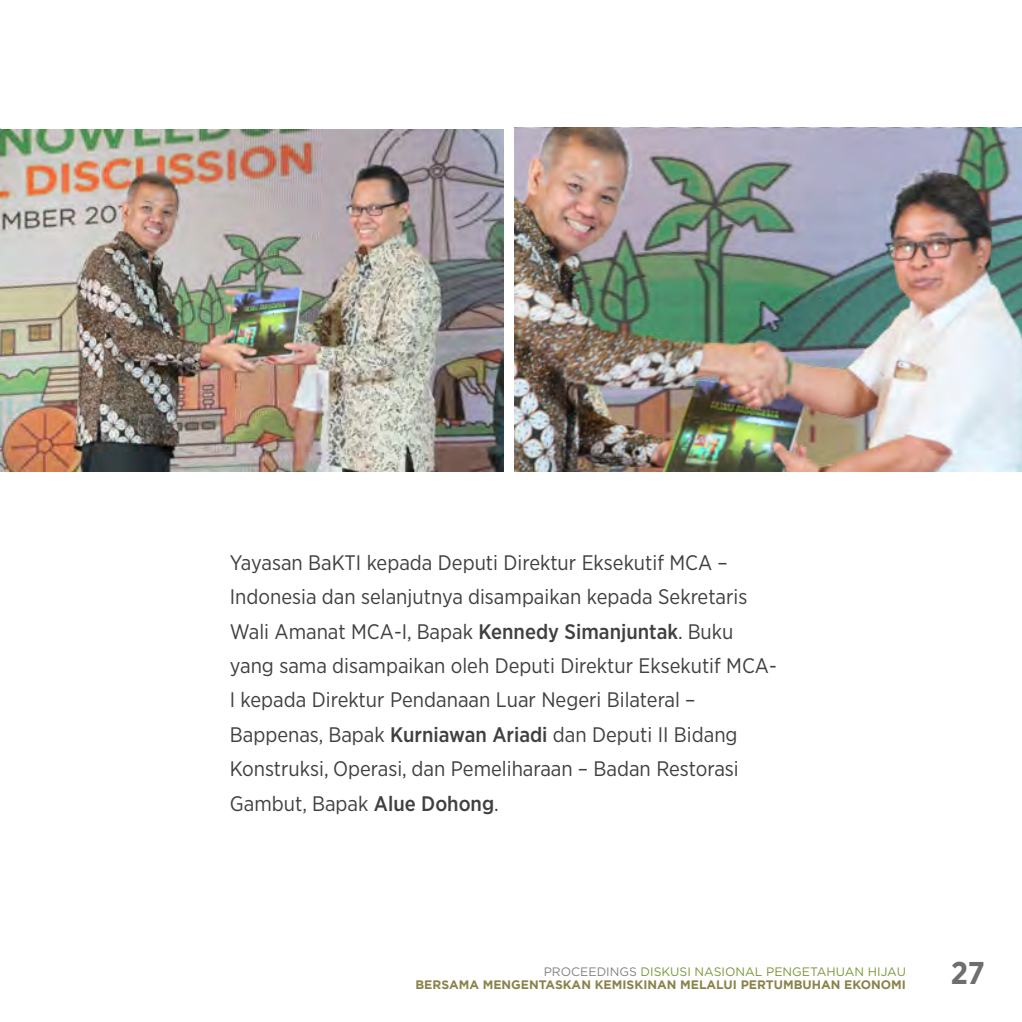
<style>
.page{position:relative;width:1022px;height:1022px;background:#fff}
.page>*{position:absolute;margin:0;border:0;box-sizing:border-box;transform-origin:0 0}
.t1{font:700 31.5px "Gotham Narrow";color:#6d6e70}
.t2{font:21px/34.5px "Gotham Narrow";color:#404041}
.t3{font:700 12.25px "Gotham";color:#89834b}
.t4{font:12.25px "Gotham";color:#7d953b}
.s1{font-weight:500}
.s2{color:#808285}
</style>
<div class="page">
<img style="left:0;top:129px;width:504px;height:343px">
<img style="left:514px;top:127px;width:508px;height:344px">
<p class="t2" style="left:230px;top:546px;width:549px">Yayasan BaKTI kepada Deputi Direktur Eksekutif MCA – Indonesia dan selanjutnya disampaikan kepada Sekretaris Wali Amanat MCA-I, Bapak <span class="s1">Kennedy Simanjuntak</span>. Buku yang sama disampaikan oleh Deputi Direktur Eksekutif MCA-I kepada Direktur Pendanaan Luar Negeri Bilateral – Bappenas, Bapak <span class="s1">Kurniawan Ariadi</span> dan Deputi II Bidang Konstruksi, Operasi, dan Pemeliharaan – Badan Restorasi Gambut, Bapak <span class="s1">Alue Dohong</span>.</p>
<p class="t4" style="left:544px;top:965px;width:364px"><span class="s2">PROCEEDINGS</span> DISKUSI NASIONAL PENGETAHUAN HIJAU</p>
<p class="t3" style="left:415px;top:977px;width:492px">BERSAMA MENGENTASKAN KEMISKINAN MELALUI PERTUMBUHAN EKONOMI</p>
<h1 class="t1" style="left:951px;top:959px;width:36px">27</h1>
</div>
